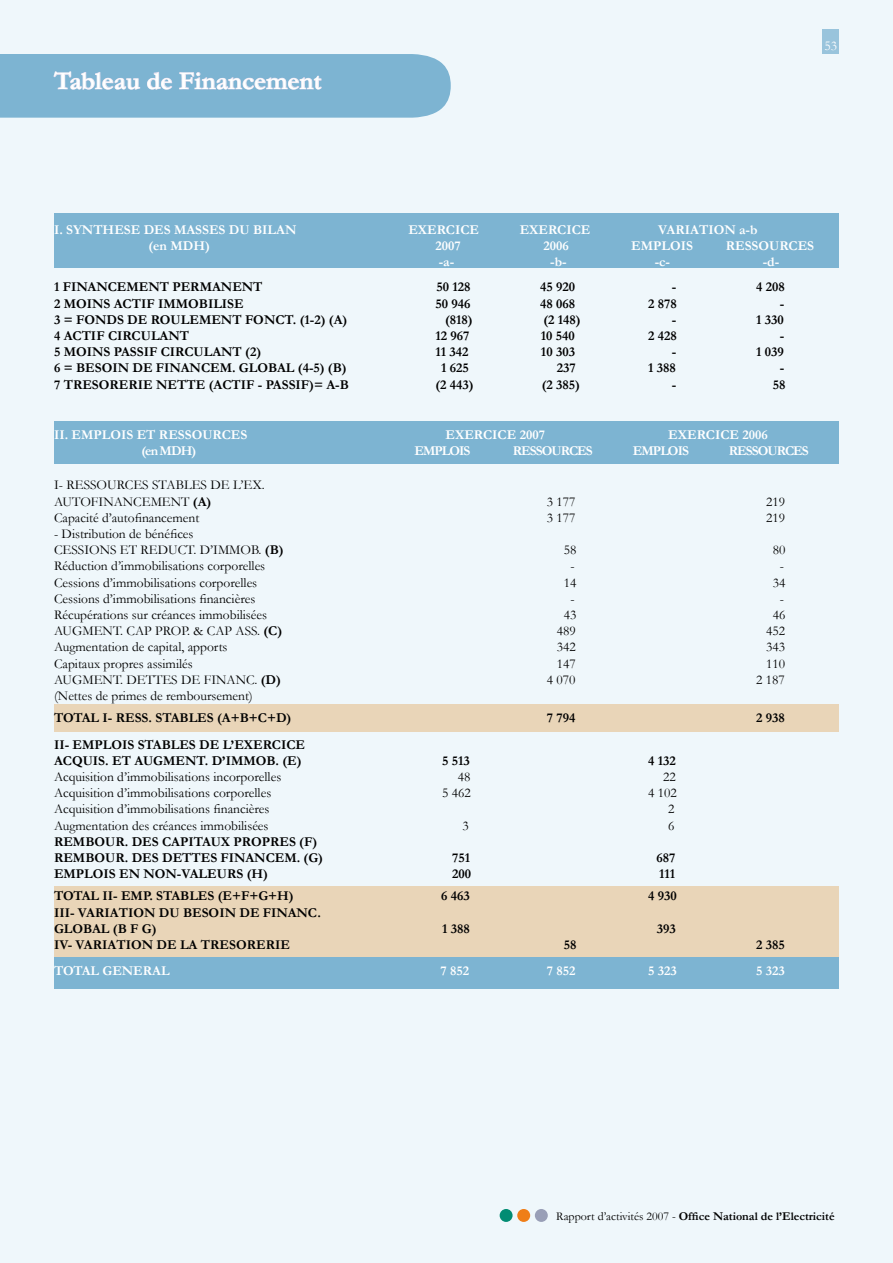
<style>
.page{position:relative;width:893px;height:1263px;background:#eff7fb}
.page>*{position:absolute;margin:0;border:0;box-sizing:border-box;transform-origin:0 0}
.t1{font:700 25.5px "Garamond";color:#fff}
.t2{font:13.5px/16.2px "Garamond";color:#000}
.t3{font:700 13.5px/16.2px "Garamond";color:#000}
.t4{font:700 13.5px "Garamond";color:#fff}
.t5{font:700 13.5px "Garamond";letter-spacing:-.07em;color:#fff}
.t6{font:13.5px "Garamond";color:#fff}
.t7{font:700 12px "Garamond";color:#000}
.s1{font-weight:700}
.s2{font-weight:400}
</style>
<div class="page">
<div style="left:822px;top:30px;width:17px;height:24px;background:#99c4dc"></div>
<div style="left:54px;top:886px;width:785px;height:72px;background:#e9d5b8"></div>
<div style="left:54px;top:704px;width:785px;height:27px;background:#e9d5b8"></div>
<div style="left:54px;top:957px;width:785px;height:32px;background:#7db4d2"></div>
<div style="left:54px;top:422px;width:785px;height:42px;background:#7db4d2"></div>
<div style="left:54px;top:213px;width:785px;height:54px;background:#7db4d2"></div>
<div style="left:500px;top:1209px;width:13px;height:13px;background:#028c73;border-radius:50%"></div>
<div style="left:517px;top:1209px;width:13px;height:13px;background:#ef7e18;border-radius:50%"></div>
<div style="left:535px;top:1209px;width:13px;height:13px;background:#999fb7;border-radius:50%"></div>
<svg style="left:0;top:54px;width:451px;height:64px;background:#83b7d4"></svg>
<h1 class="t1" style="left:54px;top:66px;width:269px">Tableau de Financement</h1>
<p class="t6" style="left:824px;top:37px;width:14px">53</p>
<p class="t4" style="left:54px;top:221px;width:244px">I. SYNTHESE DES MASSES DU BILAN</p>
<p class="t4" style="left:408px;top:221px;width:72px">EXERCICE</p>
<p class="t4" style="left:520px;top:221px;width:72px">EXERCICE</p>
<p class="t4" style="left:658px;top:221px;width:101px">VARIATION a-b</p>
<p class="t4" style="left:148px;top:238px;width:63px">(en MDH)</p>
<p class="t4" style="left:435px;top:238px;width:27px">2007</p>
<p class="t4" style="left:543px;top:238px;width:27px">2006</p>
<p class="t4" style="left:631px;top:238px;width:63px">EMPLOIS</p>
<p class="t4" style="left:726px;top:238px;width:90px">RESSOURCES</p>
<p class="t4" style="left:439px;top:254px;width:17px">-a-</p>
<p class="t4" style="left:550px;top:254px;width:18px">-b-</p>
<p class="t4" style="left:655px;top:254px;width:17px">-c-</p>
<p class="t4" style="left:763px;top:254px;width:18px">-d-</p>
<p class="t3" style="left:54px;top:279px;width:210px">1 FINANCEMENT PERMANENT</p>
<p class="t3" style="left:436px;top:279px;width:36px">50 128</p>
<p class="t3" style="left:540px;top:279px;width:37px">45 920</p>
<p class="t3" style="left:672px;top:279px;width:6px">-</p>
<p class="t3" style="left:756px;top:279px;width:30px">4 208</p>
<p class="t3" style="left:54px;top:295px;width:191px">2 MOINS ACTIF IMMOBILISE</p>
<p class="t3" style="left:435px;top:295px;width:37px">50 946</p>
<p class="t3" style="left:540px;top:295px;width:37px">48 068</p>
<p class="t3" style="left:648px;top:295px;width:30px">2 878</p>
<p class="t3" style="left:780px;top:295px;width:6px">-</p>
<p class="t3" style="left:54px;top:311px;width:295px">3 = FONDS DE ROULEMENT FONCT. (1-2) (A)</p>
<p class="t3" style="left:445px;top:311px;width:29px">(818)</p>
<p class="t3" style="left:543px;top:311px;width:39px">(2 148)</p>
<p class="t3" style="left:672px;top:311px;width:6px">-</p>
<p class="t3" style="left:756px;top:311px;width:29px">1 330</p>
<p class="t3" style="left:54px;top:327px;width:137px">4 ACTIF CIRCULANT</p>
<p class="t3" style="left:435px;top:327px;width:36px">12 967</p>
<p class="t3" style="left:541px;top:327px;width:36px">10 540</p>
<p class="t3" style="left:648px;top:327px;width:30px">2 428</p>
<p class="t3" style="left:780px;top:327px;width:6px">-</p>
<p class="t3" style="left:54px;top:344px;width:209px">5 MOINS PASSIF CIRCULANT (2)</p>
<p class="t3" style="left:435px;top:344px;width:35px">11 342</p>
<p class="t3" style="left:541px;top:344px;width:36px">10 303</p>
<p class="t3" style="left:672px;top:344px;width:6px">-</p>
<p class="t3" style="left:756px;top:344px;width:29px">1 039</p>
<p class="t3" style="left:54px;top:360px;width:294px">6 = BESOIN DE FINANCEM. GLOBAL (4-5) (B)</p>
<p class="t3" style="left:441px;top:360px;width:29px">1 625</p>
<p class="t3" style="left:557px;top:360px;width:20px">237</p>
<p class="t3" style="left:648px;top:360px;width:29px">1 388</p>
<p class="t3" style="left:780px;top:360px;width:6px">-</p>
<p class="t3" style="left:54px;top:376px;width:300px">7 TRESORERIE NETTE (ACTIF - PASSIF)= A-B</p>
<p class="t3" style="left:435px;top:376px;width:40px">(2 443)</p>
<p class="t3" style="left:542px;top:376px;width:40px">(2 385)</p>
<p class="t3" style="left:672px;top:376px;width:6px">-</p>
<p class="t3" style="left:773px;top:376px;width:14px">58</p>
<p class="t4" style="left:54px;top:427px;width:195px">II. EMPLOIS ET RESSOURCES</p>
<p class="t4" style="left:446px;top:427px;width:101px">EXERCICE 2007</p>
<p class="t4" style="left:668px;top:427px;width:101px">EXERCICE 2006</p>
<p class="t4" style="left:141px;top:443px;width:56px">(en MDH)</p>
<p class="t5" style="left:414px;top:443px;width:58px">EMPLOIS</p>
<p class="t5" style="left:513px;top:443px;width:81px">RESSOURCES</p>
<p class="t5" style="left:633px;top:443px;width:58px">EMPLOIS</p>
<p class="t5" style="left:729px;top:443px;width:81px">RESSOURCES</p>
<p class="t2" style="left:54px;top:477px;width:212px">I- RESSOURCES STABLES DE L’EX.<br>AUTOFINANCEMENT <span class="s1">(A)</span></p>
<p class="t2" style="left:547px;top:493px;width:30px">3 177</p>
<p class="t2" style="left:766px;top:493px;width:20px">219</p>
<p class="t2" style="left:54px;top:509px;width:147px">Capacité d’autofinancement</p>
<p class="t2" style="left:547px;top:509px;width:30px">3 177</p>
<p class="t2" style="left:766px;top:509px;width:20px">219</p>
<p class="t2" style="left:54px;top:525px;width:231px">- Distribution de bénéfices<br>CESSIONS ET REDUCT. D’IMMOB. <span class="s1">(B)</span></p>
<p class="t2" style="left:564px;top:542px;width:14px">58</p>
<p class="t2" style="left:773px;top:542px;width:14px">80</p>
<p class="t2" style="left:54px;top:558px;width:213px">Réduction d’immobilisations corporelles</p>
<p class="t2" style="left:570px;top:558px;width:6px">-</p>
<p class="t2" style="left:780px;top:558px;width:6px">-</p>
<p class="t2" style="left:54px;top:574px;width:205px">Cessions d’immobilisations corporelles</p>
<p class="t2" style="left:564px;top:574px;width:14px">14</p>
<p class="t2" style="left:773px;top:574px;width:14px">34</p>
<p class="t2" style="left:54px;top:590px;width:203px">Cessions d’immobilisations financières</p>
<p class="t2" style="left:570px;top:590px;width:6px">-</p>
<p class="t2" style="left:780px;top:590px;width:6px">-</p>
<p class="t2" style="left:54px;top:606px;width:215px">Récupérations sur créances immobilisées</p>
<p class="t2" style="left:564px;top:606px;width:14px">43</p>
<p class="t2" style="left:773px;top:606px;width:14px">46</p>
<p class="t2" style="left:54px;top:623px;width:230px">AUGMENT. CAP PROP. &amp; CAP ASS. <span class="s1">(C)</span></p>
<p class="t2" style="left:557px;top:623px;width:20px">489</p>
<p class="t2" style="left:766px;top:623px;width:20px">452</p>
<p class="t2" style="left:54px;top:639px;width:175px">Augmentation de capital, apports</p>
<p class="t2" style="left:557px;top:639px;width:20px">342</p>
<p class="t2" style="left:766px;top:639px;width:20px">343</p>
<p class="t2" style="left:54px;top:655px;width:140px">Capitaux propres assimilés</p>
<p class="t2" style="left:557px;top:655px;width:20px">147</p>
<p class="t2" style="left:766px;top:655px;width:20px">110</p>
<p class="t2" style="left:54px;top:671px;width:228px">AUGMENT. DETTES DE FINANC. <span class="s1">(D)</span></p>
<p class="t2" style="left:547px;top:671px;width:30px">4 070</p>
<p class="t2" style="left:756px;top:671px;width:30px">2 187</p>
<p class="t2" style="left:54px;top:687px;width:200px">(Nettes de primes de remboursement)</p>
<p class="t3" style="left:54px;top:710px;width:239px">TOTAL I- RESS. STABLES (A+B+C+D)</p>
<p class="t3" style="left:547px;top:710px;width:30px">7 794</p>
<p class="t3" style="left:756px;top:710px;width:30px">2 938</p>
<p class="t3" style="left:54px;top:736px;width:253px">II- EMPLOIS STABLES DE L’EXERCICE<br>ACQUIS. ET AUGMENT. D’IMMOB. (E)</p>
<p class="t3" style="left:442px;top:752px;width:29px">5 513</p>
<p class="t3" style="left:648px;top:752px;width:29px">4 132</p>
<p class="t2" style="left:54px;top:768px;width:229px">Acquisition d’immobilisations incorporelles</p>
<p class="t2" style="left:458px;top:768px;width:14px">48</p>
<p class="t2" style="left:663px;top:768px;width:14px">22</p>
<p class="t2" style="left:54px;top:785px;width:219px">Acquisition d’immobilisations corporelles</p>
<p class="t2" style="left:442px;top:785px;width:30px">5 462</p>
<p class="t2" style="left:648px;top:785px;width:30px">4 102</p>
<p class="t2" style="left:54px;top:801px;width:217px">Acquisition d’immobilisations financières</p>
<p class="t2" style="left:668px;top:801px;width:8px">2</p>
<p class="t2" style="left:54px;top:817px;width:216px">Augmentation des créances immobilisées</p>
<p class="t2" style="left:462px;top:817px;width:8px">3</p>
<p class="t2" style="left:668px;top:817px;width:8px">6</p>
<p class="t3" style="left:54px;top:833px;width:271px">REMBOUR. DES CAPITAUX PROPRES (F)<br>REMBOUR. DES DETTES FINANCEM. (G)</p>
<p class="t3" style="left:452px;top:849px;width:20px">751</p>
<p class="t3" style="left:657px;top:849px;width:20px">687</p>
<p class="t3" style="left:54px;top:866px;width:215px">EMPLOIS EN NON-VALEURS (H)</p>
<p class="t3" style="left:452px;top:866px;width:20px">200</p>
<p class="t3" style="left:659px;top:866px;width:18px">111</p>
<p class="t3" style="left:54px;top:888px;width:241px">TOTAL II- EMP. STABLES (E+F+G+H)</p>
<p class="t3" style="left:441px;top:888px;width:30px">6 463</p>
<p class="t3" style="left:648px;top:888px;width:30px">4 930</p>
<p class="t3" style="left:54px;top:904px;width:268px">III- VARIATION DU BESOIN DE FINANC.<br>GLOBAL (B F G)</p>
<p class="t3" style="left:442px;top:920px;width:29px">1 388</p>
<p class="t3" style="left:657px;top:920px;width:20px">393</p>
<p class="t3" style="left:54px;top:936px;width:237px">IV- VARIATION DE LA TRESORERIE</p>
<p class="t3" style="left:564px;top:936px;width:14px">58</p>
<p class="t3" style="left:756px;top:936px;width:30px">2 385</p>
<p class="t4" style="left:54px;top:963px;width:117px">TOTAL GENERAL</p>
<p class="t4" style="left:441px;top:963px;width:30px">7 852</p>
<p class="t4" style="left:547px;top:963px;width:30px">7 852</p>
<p class="t4" style="left:648px;top:963px;width:30px">5 323</p>
<p class="t4" style="left:756px;top:963px;width:30px">5 323</p>
<p class="t7" style="left:556px;top:1209px;width:280px"><span class="s2">Rapport d’activités 2007 -</span> Office National de l’Electricité</p>
</div>
